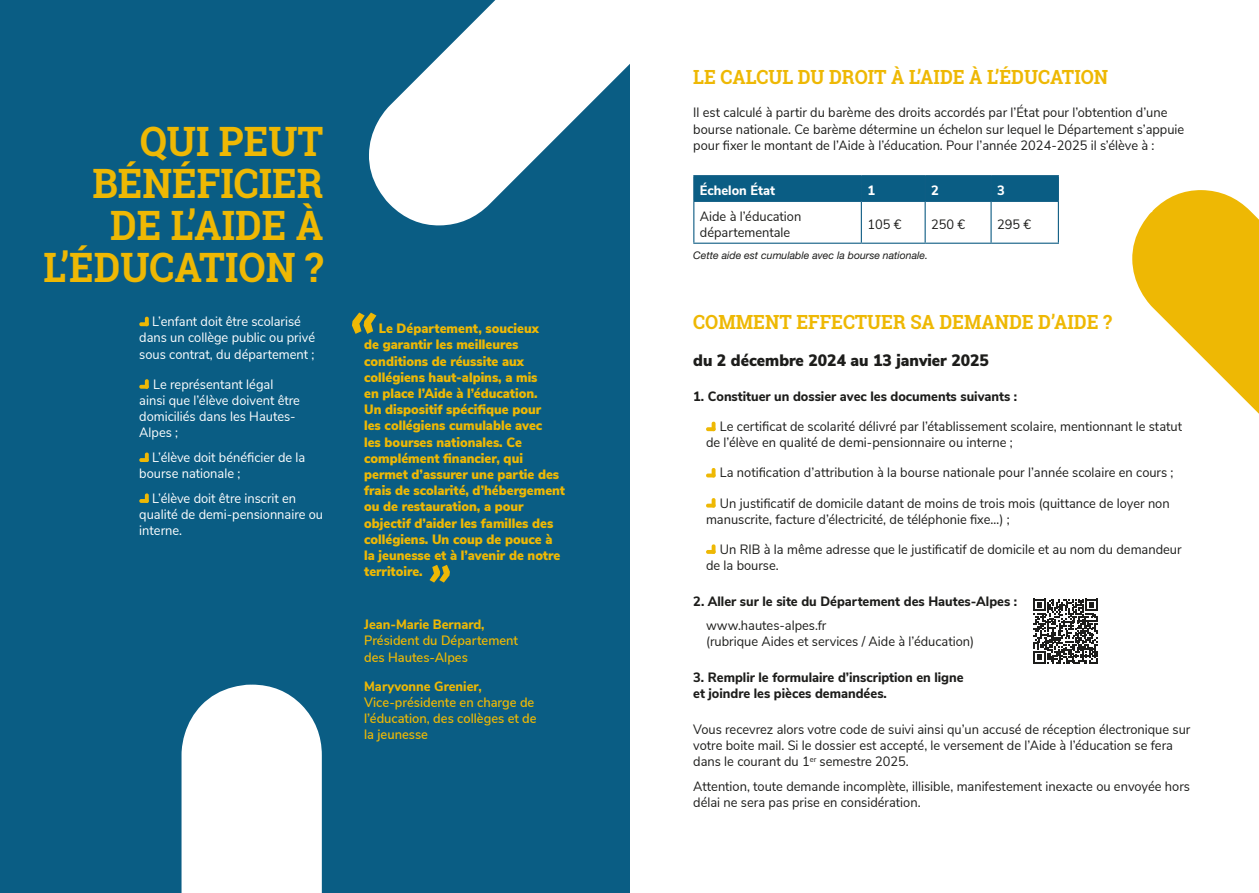
<style>
.page{position:relative;width:1259px;height:893px;background:#fff}
.page>*{position:absolute;margin:0;border:0;box-sizing:border-box;transform-origin:0 0}
.t1{font:700 40.5px/42px "Roboto Slab";color:#eeb804;text-align:right;scale:.95 1}
.t2{font:700 19.5px "Roboto Slab";color:#eeb804;scale:.95 1}
.t3{font:900 16.5px "Nunito Sans";color:#1d1d1b;scale:.95 1}
.t4{font:13.5px/16.2px "Nunito Sans";color:#1d1d1b;scale:.95 1}
.t5{font:900 13.5px/16.2px "Nunito Sans";color:#eeb804;scale:.95 1}
.t6{font:13.5px/16.2px "Nunito Sans";color:#fff;scale:.95 1}
.t7{font:800 13.5px/16.2px "Nunito Sans";color:#1d1d1b;scale:.95 1}
.t8{font:600 13.5px/16.2px "Nunito Sans";color:#eeb804;scale:.95 1}
.t9{font:800 13.5px "Nunito Sans";color:#eeb804;scale:.95 1}
.t10{font:800 13.5px "Nunito Sans";color:#fff;scale:.95 1}
.t11{font:italic 10.5px "Helvetica Neue LT Std";color:#1d1d1b}
</style>
<div class="page">
<svg style="left:1132px;top:190px;width:127px;height:224px;fill:#eeb804"></svg>
<div style="left:0;top:0;width:629px;height:893px;background:#0a5d84"></div>
<svg style="left:181px;top:685px;width:141px;height:208px"></svg>
<svg style="left:139px;top:317px;width:10px;height:9px"></svg>
<svg style="left:139px;top:379px;width:10px;height:10px"></svg>
<svg style="left:139px;top:452px;width:10px;height:10px"></svg>
<svg style="left:139px;top:493px;width:10px;height:10px"></svg>
<svg style="left:369px;top:0;width:260px;height:226px;fill:#fff"></svg>
<svg style="left:352px;top:313px;width:24px;height:21px"></svg>
<svg style="left:429px;top:565px;width:21px;height:18px"></svg>
<svg style="left:706px;top:422px;width:9px;height:9px"></svg>
<svg style="left:706px;top:468px;width:9px;height:9px"></svg>
<svg style="left:706px;top:498px;width:9px;height:10px"></svg>
<svg style="left:706px;top:544px;width:9px;height:10px"></svg>
<hr style="left:693px;top:175px;width:168px;height:1px;background:#0f5d84">
<hr style="left:861px;top:175px;width:64px;height:1px;background:#0f5d84">
<hr style="left:925px;top:175px;width:66px;height:1px;background:#0f5d84">
<hr style="left:991px;top:175px;width:68px;height:1px;background:#0f5d84">
<hr style="left:1057px;top:176px;width:2px;height:25px;background:#0f5d84">
<hr style="left:693px;top:201px;width:168px;height:1px;background:#0f5d84">
<hr style="left:861px;top:201px;width:64px;height:1px;background:#0f5d84">
<hr style="left:925px;top:201px;width:66px;height:1px;background:#0f5d84">
<hr style="left:991px;top:201px;width:68px;height:1px;background:#0f5d84">
<div style="left:693px;top:176px;width:364px;height:25px;background:#0a5d84"></div>
<hr style="left:693px;top:202px;width:1px;height:41px;background:#0f5d84">
<hr style="left:861px;top:202px;width:1px;height:41px;background:#0f5d84">
<hr style="left:924px;top:202px;width:1px;height:41px;background:#0f5d84">
<hr style="left:990px;top:202px;width:1px;height:41px;background:#0f5d84">
<hr style="left:1057px;top:202px;width:2px;height:41px;background:#0f5d84">
<hr style="left:693px;top:243px;width:168px;height:1px;background:#0f5d84">
<hr style="left:861px;top:243px;width:64px;height:1px;background:#0f5d84">
<hr style="left:925px;top:243px;width:66px;height:1px;background:#0f5d84">
<hr style="left:991px;top:243px;width:68px;height:1px;background:#0f5d84">
<svg style="left:1033px;top:599px;width:64px;height:64px"></svg>
<h1 class="t1" style="left:44px;top:120px;width:296px">QUI PEUT<br>BÉNÉFICIER<br>DE L’AIDE À<br>L’ÉDUCATION ?</h1>
<p class="t6" style="left:139px;top:313px;width:186px;text-align:center">L’enfant doit être scolarisé dans un collège public ou privé sous contrat, du département ;</p>
<p class="t6" style="left:139px;top:375px;width:171px;text-indent:14px">Le représentant légal ainsi que l’élève doivent être domiciliés dans les Hautes-<br>Alpes ;</p>
<p class="t6" style="left:139px;top:448px;width:176px;text-indent:13px">L’élève doit bénéficier de la bourse nationale ;</p>
<p class="t6" style="left:139px;top:489px;width:195px;text-indent:13px">L’élève doit être inscrit en qualité de demi-pensionnaire ou interne.</p>
<p class="t5" style="left:364px;top:320px;width:213px;text-indent:15px">Le Département, soucieux<br>de garantir les meilleures conditions de réussite aux collégiens haut-alpins, a mis<br>en place l’Aide à l’éducation.<br>Un dispositif spécifique pour<br>les collégiens cumulable avec<br>les bourses nationales. Ce complément financier, qui permet d’assurer une partie des frais de scolarité, d’hébergement ou de restauration, a pour objectif d’aider les familles des collégiens. Un coup de pouce à la jeunesse et à l’avenir de notre territoire.</p>
<p class="t9" style="left:364px;top:615px;width:128px">Jean-Marie Bernard,</p>
<p class="t8" style="left:364px;top:632px;width:163px">Président du Département des Hautes-Alpes</p>
<p class="t9" style="left:364px;top:676px;width:125px">Maryvonne Grenier,</p>
<p class="t8" style="left:364px;top:693px;width:183px">Vice-présidente en charge de l’éducation, des collèges et de la jeunesse</p>
<h2 class="t2" style="left:693px;top:64px;width:438px">LE CALCUL DU DROIT À L’AIDE À L’ÉDUCATION</h2>
<p class="t4" style="left:693px;top:104px;width:518px">Il est calculé à partir du barème des droits accordés par l’État pour l’obtention d’une bourse nationale. Ce barème détermine un échelon sur lequel le Département s’appuie pour fixer le montant de l’Aide à l’éducation. Pour l’année 2024-2025 il s’élève à :</p>
<p class="t10" style="left:700px;top:181px;width:81px">Échelon État</p>
<p class="t10" style="left:867px;top:181px;width:10px">1</p>
<p class="t10" style="left:931px;top:181px;width:10px">2</p>
<p class="t10" style="left:997px;top:181px;width:10px">3</p>
<p class="t4" style="left:700px;top:207px;width:108px">Aide à l’éducation départementale</p>
<p class="t4" style="left:867px;top:215px;width:37px">105 €</p>
<p class="t4" style="left:931px;top:215px;width:37px">250 €</p>
<p class="t4" style="left:997px;top:215px;width:37px">295 €</p>
<p class="t11" style="left:693px;top:249px;width:236px">Cette aide est cumulable avec la bourse nationale.</p>
<h2 class="t2" style="left:693px;top:308px;width:442px">COMMENT EFFECTUER SA DEMANDE D’AIDE ?</h2>
<p class="t3" style="left:693px;top:348px;width:313px">du 2 décembre 2024 au 13 janvier 2025</p>
<p class="t7" style="left:693px;top:387px;width:342px">1. Constituer un dossier avec les documents suivants :</p>
<p class="t4" style="left:706px;top:417px;width:502px;text-indent:14px">Le certificat de scolarité délivré par l’établissement scolaire, mentionnant le statut de l’élève en qualité de demi-pensionnaire ou interne ;</p>
<p class="t4" style="left:720px;top:464px;width:479px">La notification d’attribution à la bourse nationale pour l’année scolaire en cours ;</p>
<p class="t4" style="left:706px;top:494px;width:489px;text-indent:14px">Un justificatif de domicile datant de moins de trois mois (quittance de loyer non manuscrite, facture d’électricité, de téléphonie fixe…) ;</p>
<p class="t4" style="left:706px;top:540px;width:502px;text-indent:14px">Un RIB à la même adresse que le justificatif de domicile et au nom du demandeur de la bourse.</p>
<p class="t7" style="left:693px;top:592px;width:342px">2. Aller sur le site du Département des Hautes-Alpes :</p>
<p class="t4" style="left:706px;top:617px;width:284px">www.hautes-alpes.fr<br>(rubrique Aides et services / Aide à l’éducation)</p>
<p class="t7" style="left:693px;top:668px;width:286px">3. Remplir le formulaire d’inscription en ligne et joindre les pièces demandées.</p>
<p class="t4" style="left:693px;top:720px;width:525px">Vous recevrez alors votre code de suivi ainsi qu’un accusé de réception électronique sur votre boite mail. Si le dossier est accepté, le versement de l’Aide à l’éducation se fera dans le courant du 1<sup>er</sup> semestre 2025.</p>
<p class="t4" style="left:693px;top:777px;width:524px">Attention, toute demande incomplète, illisible, manifestement inexacte ou envoyée hors délai ne sera pas prise en considération.</p>
</div>
